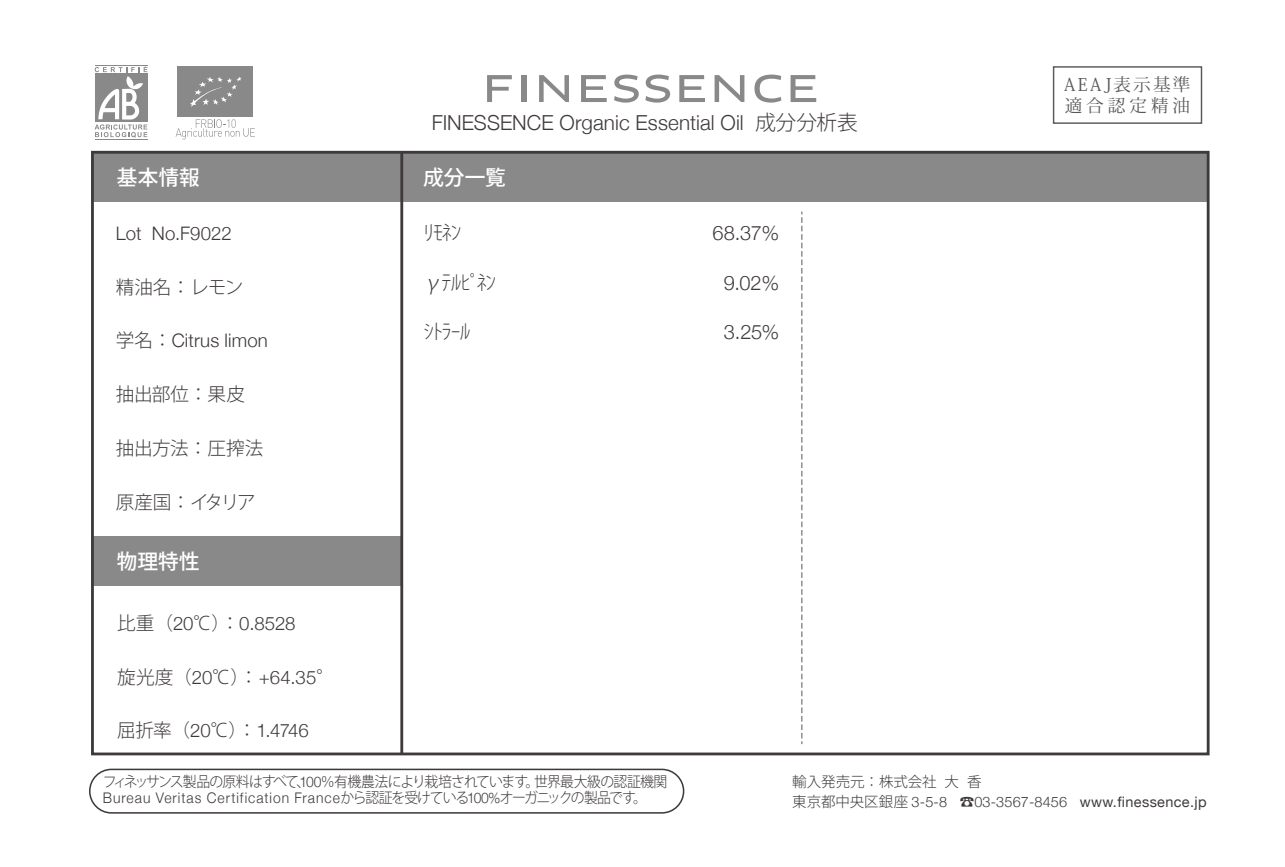
<style>
.page{position:relative;width:1285px;height:867px;background:#fff}
.page>*{position:absolute;margin:0;border:0;box-sizing:border-box;transform-origin:0 0}
.t1{font:300 20.6px "Helvetica Neue";letter-spacing:.005em;color:#3e3a39}
.t2{font:500 20.6px "Koz Go Pro";color:#fff}
.t3{font:300 20px "Koz Go Pro";letter-spacing:-.045em;color:#3e3a39}
.t4{font:300 20px "Helvetica Neue";letter-spacing:-.015em;color:#3e3a39}
.t5{font:300 18.6px "Helvetica Neue";letter-spacing:.005em;color:#3e3a39}
.t6{font:300 18.6px "Koz Go Pro";letter-spacing:-.02em;color:#3e3a39}
.t7{font:17.6px/20.8px "Koz Min Pr 6 N";letter-spacing:.145em;color:#595757}
.t8{font:300 14.6px "Helvetica Neue";letter-spacing:.07em;color:#3e3a39;scale:.95 1}
.t9{font:300 14.6px "Koz Go Pro";letter-spacing:-.065em;color:#3e3a39;scale:.95 1}
.t10{font:300 14.4px "Helvetica Neue";letter-spacing:.01em;color:#3e3a39}
.t11{font:300 14.4px "Koz Go Pro";color:#3e3a39}
.s1{font-family:"Koz Go Pro"}
.s2{font-family:"Helvetica Neue"}
.s3{font-weight:400}
</style>
<div class="page">
<svg style="left:801px;top:211px;width:1px;height:532px"></svg>
<div style="left:93px;top:152px;width:1115px;height:50px;background:#898989"></div>
<div style="left:93px;top:536px;width:308px;height:50px;background:#898989"></div>
<div style="left:91px;top:151px;width:1118px;height:604px;border:3px solid #3e3a39"></div>
<hr style="left:400px;top:152px;width:3px;height:601px;background:#3e3a39">
<svg style="left:487px;top:75px;width:25px;height:27px"></svg>
<div style="left:521px;top:75px;width:5px;height:27px;background:#898989"></div>
<svg style="left:539px;top:75px;width:30px;height:27px"></svg>
<svg style="left:581px;top:75px;width:26px;height:27px"></svg>
<svg style="left:614px;top:75px;width:25px;height:28px"></svg>
<svg style="left:645px;top:75px;width:25px;height:28px"></svg>
<svg style="left:679px;top:75px;width:26px;height:27px"></svg>
<svg style="left:714px;top:75px;width:30px;height:27px"></svg>
<svg style="left:754px;top:75px;width:27px;height:28px"></svg>
<svg style="left:790px;top:75px;width:26px;height:27px"></svg>
<div style="left:89px;top:768px;width:595px;height:45px;border:2px solid #3e3a39;border-radius:22px"></div>
<div style="left:1053px;top:66px;width:149px;height:58px;border:1px solid #595757"></div>
<div style="left:178px;top:67px;width:75px;height:50px;background:#898989"></div>
<svg style="left:190px;top:77px;width:52px;height:30px"></svg>
<svg style="left:176px;top:119px;width:79px;height:20px"></svg>
<hr style="left:95px;top:138px;width:52px;height:1px;background:#898989">
<hr style="left:95px;top:65px;width:52px;height:1px;background:#898989">
<svg style="left:95px;top:66px;width:52px;height:72px"></svg>
<h1 class="t1" style="left:432px;top:106px;width:427px">FINESSENCE Organic Essential Oil <span class="s1">成分分析表</span></h1>
<h1 class="t2" style="left:117px;top:164px;width:85px">基本情報</h1>
<h1 class="t2" style="left:423px;top:164px;width:84px">成分一覧</h1>
<p class="t5" style="left:116px;top:218px;width:117px">Lot No.F9022</p>
<p class="t6" style="left:116px;top:274px;width:129px">精油名：レモン</p>
<p class="t5" style="left:116px;top:325px;width:154px"><span class="s1">学名：</span>Citrus limon</p>
<p class="t6" style="left:116px;top:382px;width:131px">抽出部位：果皮</p>
<p class="t6" style="left:116px;top:436px;width:149px">抽出方法：圧搾法</p>
<p class="t6" style="left:116px;top:489px;width:141px">原産国：イタリア</p>
<h1 class="t2" style="left:117px;top:548px;width:84px">物理特性</h1>
<p class="t5" style="left:117px;top:608px;width:180px"><span class="s1">比重（</span>20<span class="s1">℃）：</span>0.8528</p>
<p class="t6" style="left:117px;top:664px;width:219px">旋光度（<span class="s2">20</span>℃）：<span class="s2">+64.35</span>°</p>
<p class="t5" style="left:117px;top:715px;width:193px"><span class="s1">屈折率（</span>20<span class="s1">℃）：</span>1.4746</p>
<h2 class="t3" style="left:424px;top:219px;width:39px">ﾘﾓﾈﾝ</h2>
<h2 class="t3" style="left:424px;top:269px;width:74px">γﾃﾙﾋﾟﾈﾝ</h2>
<h2 class="t3" style="left:424px;top:319px;width:48px">ｼﾄﾗｰﾙ</h2>
<h2 class="t4" style="left:712px;top:216px;width:68px">68.37%</h2>
<h2 class="t4" style="left:724px;top:266px;width:57px">9.02%</h2>
<h2 class="t4" style="left:724px;top:316px;width:57px">3.25%</h2>
<p class="t7" style="left:1064px;top:74px;width:128px">AEAJ表示基準適合認定精油</p>
<p class="t9" style="left:103px;top:771px;width:596px">フィネッサンス製品の原料はすべて、<span class="s2">100</span>％有機農法により栽培されています。世界最大級の認証機関</p>
<p class="t8" style="left:103px;top:786px;width:574px">Bureau Veritas Certification France<span class="s1">から認証を受けている</span>100%<span class="s1">オーガニックの製品です。</span></p>
<p class="t11" style="left:792px;top:772px;width:191px">輸入発売元：株式会社 大 香</p>
<p class="t10" style="left:792px;top:790px;width:416px"><span class="s1">東京都中央区銀座</span> 3-5-8 <span class="s1">☎</span>03-3567-8456 <span class="s3">www.finessence.jp</span></p>
</div>
